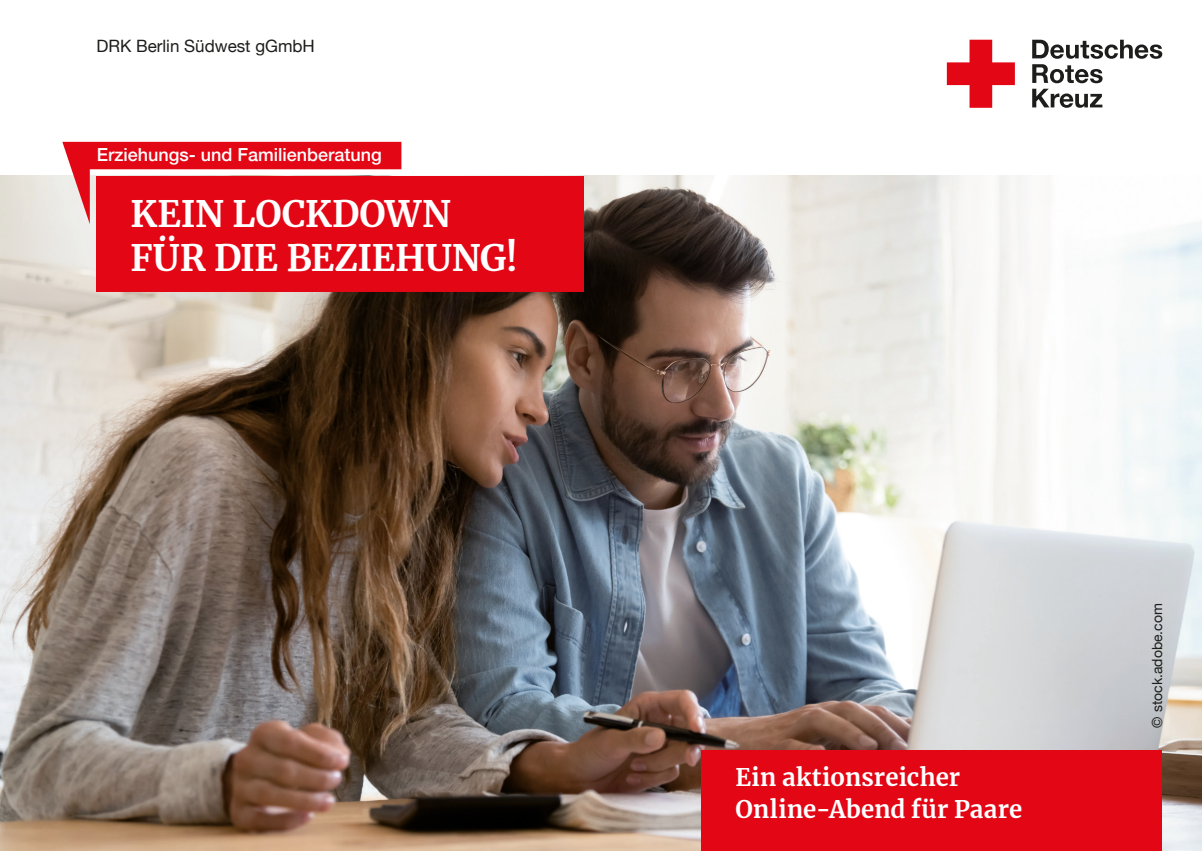
<style>
.page{position:relative;width:1202px;height:851px;background:#fff}
.page>*{position:absolute;margin:0;border:0;box-sizing:border-box;transform-origin:0 0}
.Headline_1{font:700 36px "Merriweather";letter-spacing:-.005em;color:#fff}
.Headline_1-2{font:700 24px "Merriweather";letter-spacing:.01em;color:#fff}
.Verbandsbezeichnung{font:500 18px "Helvetica Neue";color:#fff}
.Verbandsbezeichnung-2{font:17px "Helvetica Neue";color:#1d1d1b}
.Bildnachweis_7_9_pt{font:14px "Helvetica Neue";color:#1d1d1b}
</style>
<div class="page">
<svg style="left:947px;top:40px;width:68px;height:68px"></svg>
<svg style="left:1032px;top:40px;width:130px;height:43px"></svg>
<svg style="left:1032px;top:89px;width:70px;height:19px"></svg>
<img style="left:0;top:176px;width:1202px;height:674px">
<div style="left:702px;top:750px;width:460px;height:100px;background:#e30614"></div>
<svg style="left:62px;top:142px;width:339px;height:82px;background:#e84650"></svg>
<div style="left:96px;top:176px;width:488px;height:115px;background:#e30614"></div>
<p class="Verbandsbezeichnung-2" style="left:96px;top:34px;width:220px">DRK Berlin Südwest gGmbH</p>
<p class="Verbandsbezeichnung" style="left:97px;top:140px;width:287px">Erziehungs- und Familienberatung</p>
<p class="Headline_1" style="left:130px;top:189px;width:322px">KEIN LOCKDOWN</p>
<p class="Headline_1" style="left:130px;top:232px;width:389px">FÜR DIE BEZIEHUNG!</p>
<p class="Headline_1-2" style="left:736px;top:760px;width:226px">Ein aktionsreicher</p>
<p class="Headline_1-2" style="left:736px;top:792px;width:288px">Online-Abend für Paare</p>
<p class="Bildnachweis_7_9_pt" style="left:1147px;top:727px;width:126px;rotate:-90deg">© stock.adobe.com</p>
</div>
